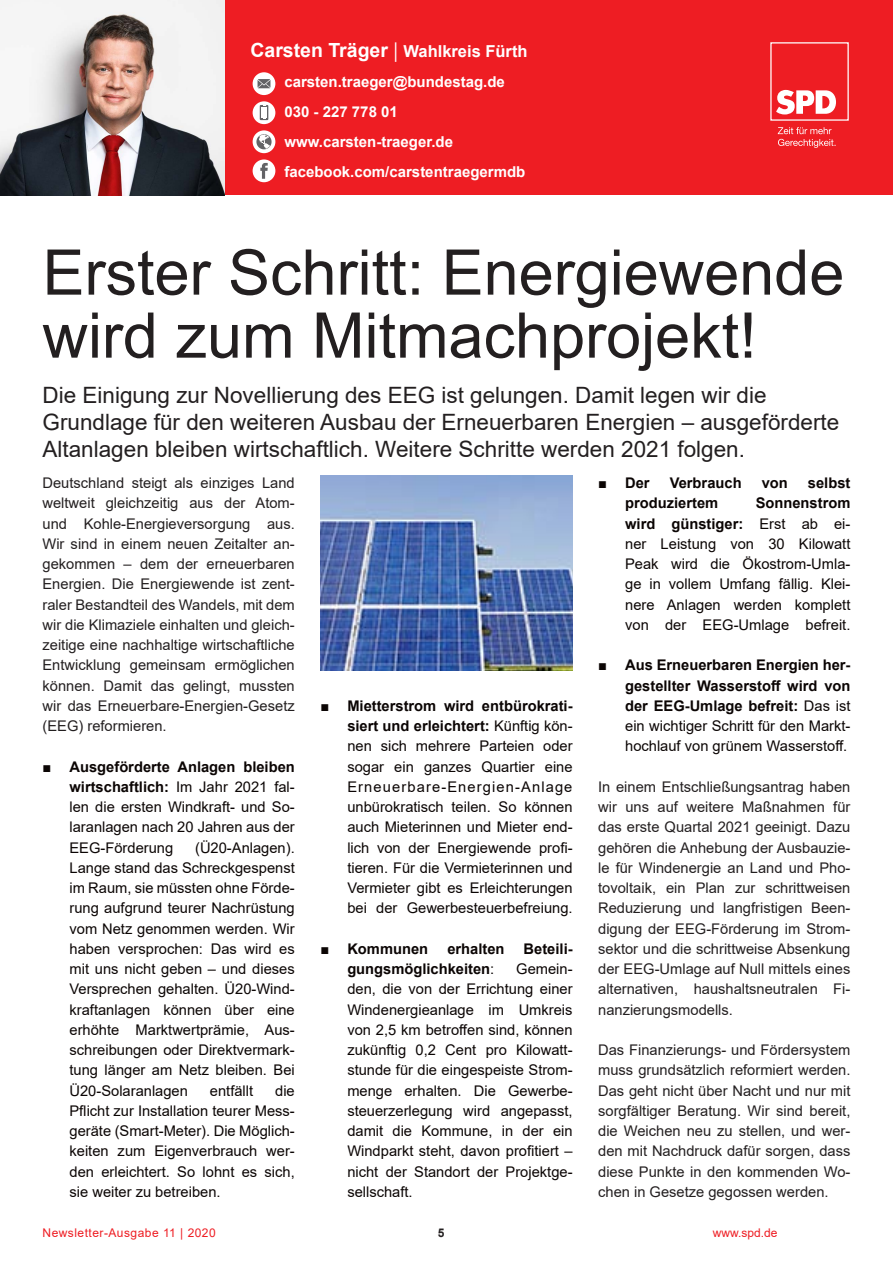
<style>
.page{position:relative;width:893px;height:1263px;background:#fff}
.page>*{position:absolute;margin:0;border:0;box-sizing:border-box;transform-origin:0 0}
.t1{font:63px/63px "Arial";color:#231f20}
.t2{font:22.5px/27px "Arial";color:#231f20}
.t3{font:700 16.5px "Arial";color:#fff}
.t4{font:700 15px/30px "Arial";color:#fff}
.t5{font:14.7px/20.2px "Arial";color:#0b0504;text-align:justify}
.t6{font:14.7px/20.2px "Arial";color:#231f20;text-align:justify}
.t7{font:700 14.7px/20.2px "Arial";color:#0b0504;text-align:justify}
.t8{font:12px "Arial";letter-spacing:.04em;color:#ee1d23}
.t9{font:700 12px "Arial";color:#231f20}
.s1{font-size:19.5px}
.s2{font-family:"Myriad Pro";font-weight:400;font-size:19.5px}
.s3{font-weight:700}
.s4{font-weight:400}
</style>
<div class="page">
<div style="left:172px;top:0;width:721px;height:195px;background:#ee1d23"></div>
<svg style="left:770px;top:42px;width:79px;height:79px"></svg>
<svg style="left:778px;top:127px;width:58px;height:21px"></svg>
<img style="left:0;top:0;width:225px;height:195px">
<div style="left:253px;top:159px;width:22px;height:23px;background:#fff;border-radius:50%"></div>
<svg style="left:260px;top:163px;width:8px;height:16px"></svg>
<div style="left:253px;top:130px;width:22px;height:23px;background:#fff;border-radius:50%"></div>
<svg style="left:256px;top:134px;width:16px;height:15px"></svg>
<svg style="left:253px;top:101px;width:22px;height:23px"></svg>
<svg style="left:260px;top:105px;width:8px;height:15px"></svg>
<div style="left:261px;top:107px;width:6px;height:10px;background:#fff"></div>
<div style="left:253px;top:72px;width:22px;height:23px;background:#fff;border-radius:50%"></div>
<svg style="left:258px;top:79px;width:12px;height:9px"></svg>
<img style="left:321px;top:475px;width:252px;height:195px">
<p class="t3" style="left:250px;top:40px;width:279px"><span class="s1">Carsten Träger</span> <span class="s2">|</span> Wahlkreis Fürth</p>
<p class="t4" style="left:284px;top:67px;width:242px">carsten.traeger@bundestag.de<br>030 - 227 778 01 www.carsten-traeger.de facebook.com/carstentraegermdb</p>
<p class="t1" style="left:43px;top:241px;width:803px">Erster Schritt: Energiewende wird zum Mitmachprojekt!</p>
<p class="t2" style="left:43px;top:382px;width:726px">Die Einigung zur Novellierung des EEG ist gelungen. Damit legen wir die</p>
<p class="t2" style="left:43px;top:409px;width:798px">Grundlage für den weiteren Ausbau der Erneuerbaren Energien – ausgeförderte<br>Altanlagen bleiben wirtschaftlich. Weitere Schritte werden 2021 folgen.</p>
<p class="t6" style="left:43px;top:473px;width:254px">Deutschland steigt als einziges Land weltweit gleichzeitig aus der Atom&shy;und Kohle-Energieversorgung aus.<br>Wir sind in einem neuen Zeitalter an&shy;gekommen – dem der erneuerbaren Energien. Die Energiewende ist zent&shy;raler Bestandteil des Wandels, mit dem wir die Klimaziele einhalten und gleich&shy;zeitige eine nachhaltige wirtschaftliche Entwicklung gemeinsam ermöglichen können. Damit das gelingt, mussten wir das Erneuerbare-Energien-Gesetz (EEG) reformieren.</p>
<p class="t5" style="left:70px;top:756px;width:227px;text-indent:-27px">■ <span class="s3">Ausgeförderte Anlagen bleiben wirtschaftlich:</span> Im Jahr 2021 fal&shy;len die ersten Windkraft- und So&shy;laranlagen nach 20 Jahren aus der EEG-Förderung</p>
<p class="t5" style="left:70px;top:837px;width:227px;text-indent:126px">(Ü20-Anlagen).<br>Lange stand das Schreckgespenst im Raum, sie müssten ohne Förde&shy;rung aufgrund teurer Nachrüstung vom Netz genommen werden. Wir haben versprochen: Das wird es mit uns nicht geben – und dieses Versprechen gehalten. Ü20-Wind&shy;kraftanlagen können über eine erhöhte Marktwertprämie, Aus&shy;schreibungen oder Direktvermark&shy;tung länger am Netz bleiben. Bei Ü20-Solaranlagen</p>
<p class="t5" style="left:210px;top:1080px;width:45px">entfällt</p>
<p class="t5" style="left:70px;top:1080px;width:227px;text-indent:206px">die Pflicht zur Installation teurer Mess&shy;geräte (Smart-Meter). Die Möglich&shy;keiten zum Eigenverbrauch wer&shy;den erleichtert. So lohnt es sich, sie weiter zu betreiben.</p>
<p class="t5" style="left:347px;top:695px;width:227px;text-indent:-27px">■ <span class="s3">Mietterstrom wird entbürokrati&shy;siert und erleichtert:</span> Künftig kön&shy;nen sich mehrere Parteien oder sogar ein ganzes Quartier eine Erneuerbare-Energien-Anlage unbürokratisch teilen. So können auch Mieterinnen und Mieter end&shy;lich von der Energiewende profi&shy;tieren. Für die Vermieterinnen und Vermieter gibt es Erleichterungen bei der Gewerbesteuerbefreiung.</p>
<p class="t7" style="left:320px;top:939px;width:109px"><span class="s4">■</span> Kommunen</p>
<p class="t7" style="left:447px;top:939px;width:59px">erhalten</p>
<p class="t7" style="left:524px;top:939px;width:51px">Beteili-</p>
<p class="t7" style="left:347px;top:959px;width:149px">gungsmöglichkeiten<span class="s4">:</span></p>
<p class="t5" style="left:347px;top:959px;width:227px;text-indent:169px">Gemein&shy;den, die von der Errichtung einer Windenergieanlage im Umkreis von 2,5 km betroffen sind, können zukünftig 0,2 Cent pro Kilowatt&shy;stunde für die eingespeiste Strom&shy;menge erhalten. Die Gewerbe&shy;steuerzerlegung wird angepasst, damit die Kommune, in der ein Windparkt steht, davon profitiert – nicht der Standort der Projektge&shy;sellschaft.</p>
<p class="t7" style="left:598px;top:473px;width:53px"><span class="s4">■</span> Der</p>
<p class="t7" style="left:670px;top:473px;width:73px">Verbrauch</p>
<p class="t7" style="left:762px;top:473px;width:28px">von</p>
<p class="t7" style="left:808px;top:473px;width:44px">selbst</p>
<p class="t7" style="left:625px;top:493px;width:95px">produziertem</p>
<p class="t5" style="left:625px;top:493px;width:227px;text-indent:131px"><span class="s3">Sonnenstrom wird günstiger:</span> Erst ab ei&shy;ner Leistung von 30 Kilowatt Peak wird die Ökostrom-Umla&shy;ge in vollem Umfang fällig. Klei&shy;nere Anlagen werden komplett von der EEG-Umlage befreit.</p>
<p class="t7" style="left:625px;top:655px;width:227px;text-indent:-27px"><span class="s4">■</span> Aus Erneuerbaren Energien her&shy;gestellter Wasserstoff wird von der EEG-Umlage befreit: <span class="s4">Das ist ein wichtiger Schritt für den Markt&shy;hochlauf von grünem Wasserstoff.</span></p>
<p class="t6" style="left:598px;top:776px;width:254px">In einem Entschließungsantrag haben wir uns auf weitere Maßnahmen für das erste Quartal 2021 geeinigt. Dazu gehören die Anhebung der Ausbauzie&shy;le für Windenergie an Land und Pho&shy;tovoltaik, ein Plan zur schrittweisen Reduzierung und langfristigen Been&shy;digung der EEG-Förderung im Strom&shy;sektor und die schrittweise Absenkung der EEG-Umlage auf Null mittels eines alternativen, haushaltsneutralen Fi&shy;nanzierungsmodells.</p>
<p class="t6" style="left:598px;top:1040px;width:254px">Das Finanzierungs- und Fördersystem muss grundsätzlich reformiert werden.<br>Das geht nicht über Nacht und nur mit sorgfältiger Beratung. Wir sind bereit, die Weichen neu zu stellen, und wer&shy;den mit Nachdruck dafür sorgen, dass diese Punkte in den kommenden Wo&shy;chen in Gesetze gegossen werden.</p>
<p class="t8" style="left:43px;top:1225px;width:175px">Newsletter-Ausgabe 11 | 2020</p>
<p class="t9" style="left:438px;top:1225px;width:8px">5</p>
<p class="t8" style="left:713px;top:1225px;width:66px">www.spd.de</p>
</div>
